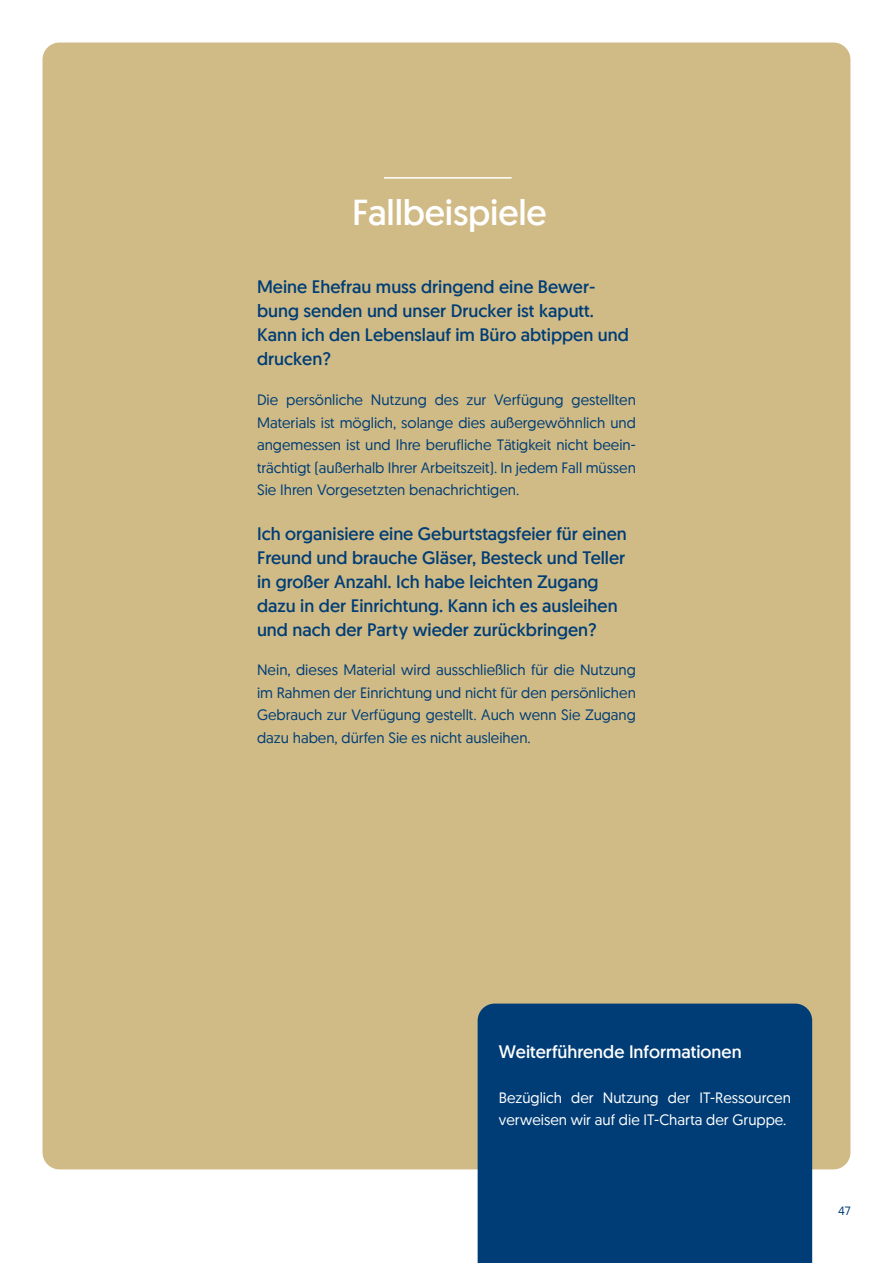
<style>
.page{position:relative;width:893px;height:1263px;background:#fff}
.page>*{position:absolute;margin:0;border:0;box-sizing:border-box;transform-origin:0 0}
.t1{font:36px "Geomanist News";letter-spacing:-.005em;color:#fff}
.H5_-_Subheadline{font:18px/24px "Geomanist News";color:#003d76}
.H5_-_Subheadline-2{font:18px "Geomanist News";color:#fff}
.copy{font:15px/22.5px "Geomanist";color:#003d76;text-align:justify}
.copy-2{font:15px/22.5px "Geomanist";color:#fff}
.t2{font:12px "Geomanist";color:#003d76}
</style>
<div class="page">
<div style="left:43px;top:43px;width:807px;height:1126px;background:#d0bb86;border-radius:17px"></div>
<hr style="left:384px;top:177px;width:128px;height:2px;background:#fff">
<div style="left:478px;top:1003px;width:334px;height:260px;background:#003d76"></div>
<h1 class="t1" style="left:352px;top:189px;width:196px">Fallbeispiele</h1>
<p class="H5_-_Subheadline" style="left:257px;top:274px;width:373px">Meine Ehefrau muss dringend eine Bewer&shy;bung senden und unser Drucker ist kaputt.<br>Kann ich den Lebenslauf im Büro abtippen und drucken?</p>
<p class="copy" style="left:257px;top:388px;width:380px">Die persönliche Nutzung des zur Verfügung gestellten Materials ist möglich, solange dies außergewöhnlich und angemessen ist und Ihre berufliche Tätigkeit nicht beein&shy;trächtigt (außerhalb Ihrer Arbeitszeit). In jedem Fall müssen Sie Ihren Vorgesetzten benachrichtigen.</p>
<p class="H5_-_Subheadline" style="left:257px;top:521px;width:371px">Ich organisiere eine Geburtstagsfeier für einen Freund und brauche Gläser, Besteck und Teller in großer Anzahl. Ich habe leichten Zugang dazu in der Einrichtung. Kann ich es ausleihen und nach der Party wieder zurückbringen?</p>
<p class="copy" style="left:257px;top:658px;width:380px">Nein, dieses Material wird ausschließlich für die Nutzung im Rahmen der Einrichtung und nicht für den persönlichen Gebrauch zur Verfügung gestellt. Auch wenn Sie Zugang dazu haben, dürfen Sie es nicht ausleihen.</p>
<p class="H5_-_Subheadline-2" style="left:499px;top:1040px;width:244px">Weiterführende Informationen</p>
<p class="copy-2" style="left:499px;top:1086px;width:294px">Bezüglich der Nutzung der IT-Ressourcen verweisen wir auf die IT-Charta der Gruppe.</p>
<p class="t2" style="left:838px;top:1203px;width:14px">47</p>
</div>
